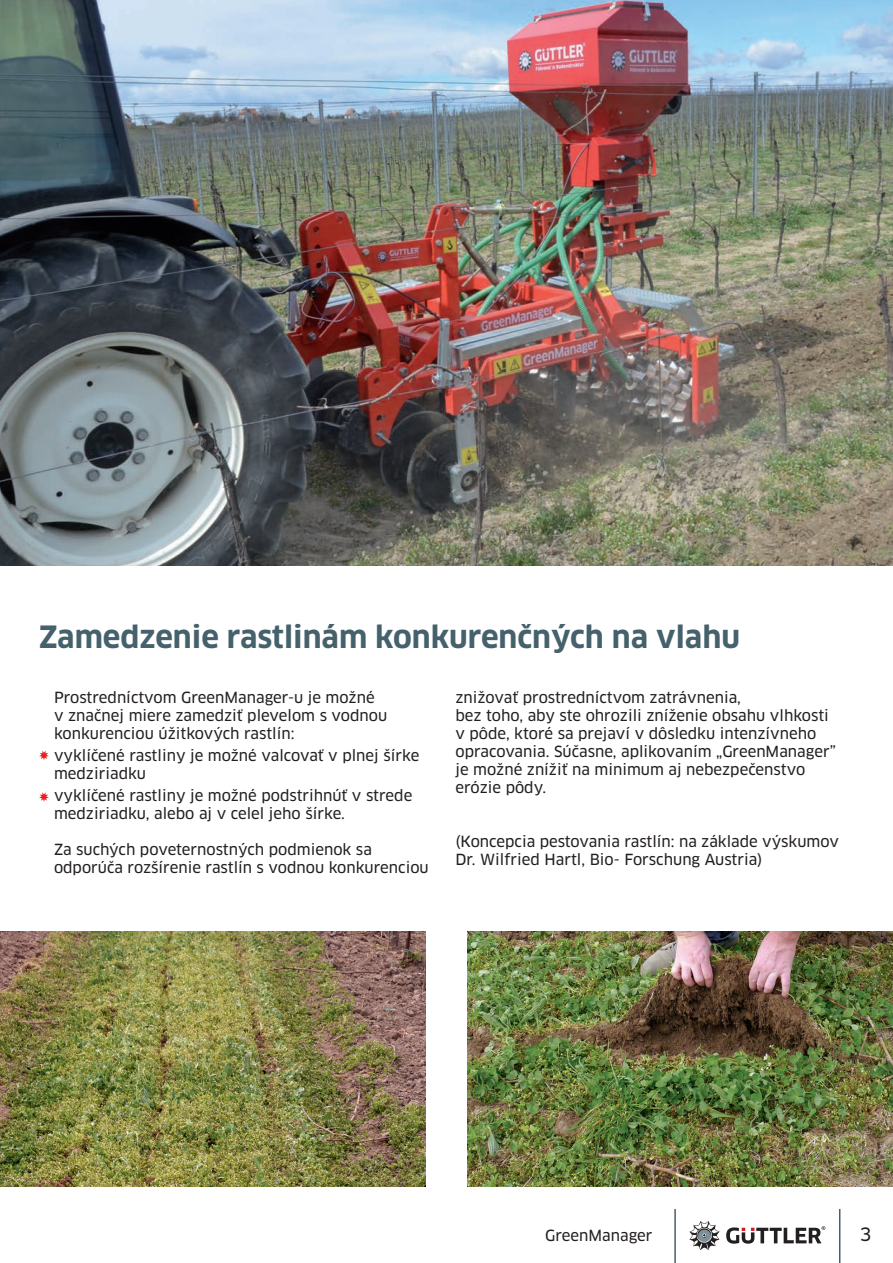
<style>
.page{position:relative;width:893px;height:1263px;background:#fff}
.page>*{position:absolute;margin:0;border:0;box-sizing:border-box;transform-origin:0 0}
.t1{font:700 30px "Clan Pro";color:#45616b}
.t2{font:18px "Clan Pro News";color:#231f20}
.t3{font:15px/18px "Clan Pro News";color:#231f20}
</style>
<div class="page">
<img style="left:0;top:0;width:893px;height:566px">
<svg style="left:689px;top:1221px;width:30px;height:29px"></svg>
<svg style="left:726px;top:1226px;width:99px;height:18px"></svg>
<hr style="left:674px;top:1209px;width:2px;height:54px;background:#45616b">
<hr style="left:839px;top:1209px;width:1px;height:54px;background:#45616b">
<img style="left:0;top:931px;width:425px;height:255px">
<img style="left:467px;top:931px;width:426px;height:255px">
<svg style="left:39px;top:750px;width:10px;height:10px"></svg>
<svg style="left:39px;top:792px;width:10px;height:10px"></svg>
<h1 class="t1" style="left:39px;top:619px;width:702px">Zamedzenie rastlinám konkurenčných na vlahu</h1>
<p class="t3" style="left:54px;top:688px;width:335px">Prostredníctvom GreenManager-u je možné v značnej miere zamedziť plevelom s vodnou konkurenciou úžitkových rastlín:</p>
<p class="t3" style="left:54px;top:747px;width:367px">vyklíčené rastliny je možné valcovať v plnej šírke medziriadku</p>
<p class="t3" style="left:54px;top:787px;width:360px">vyklíčené rastliny je možné podstrihnúť v strede medziriadku, alebo aj v celel jeho šírke.</p>
<p class="t3" style="left:54px;top:841px;width:376px">Za suchých poveternostných podmienok sa odporúča rozšírenie rastlín s vodnou konkurenciou</p>
<p class="t3" style="left:455px;top:688px;width:382px">znižovať prostredníctvom zatrávnenia,<br>bez toho, aby ste ohrozili zníženie obsahu vlhkosti v pôde, ktoré sa prejaví v dôsledku intenzívneho opracovania. Súčasne, aplikovaním „GreenManager” je možné znížiť na minimum aj nebezpečenstvo erózie pôdy.</p>
<p class="t3" style="left:455px;top:832px;width:385px">(Koncepcia pestovania rastlín: na základe výskumov<br>Dr. Wilfried Hartl, Bio- Forschung Austria)</p>
<p class="t3" style="left:545px;top:1226px;width:109px">GreenManager</p>
<p class="t2" style="left:860px;top:1224px;width:13px">3</p>
</div>
